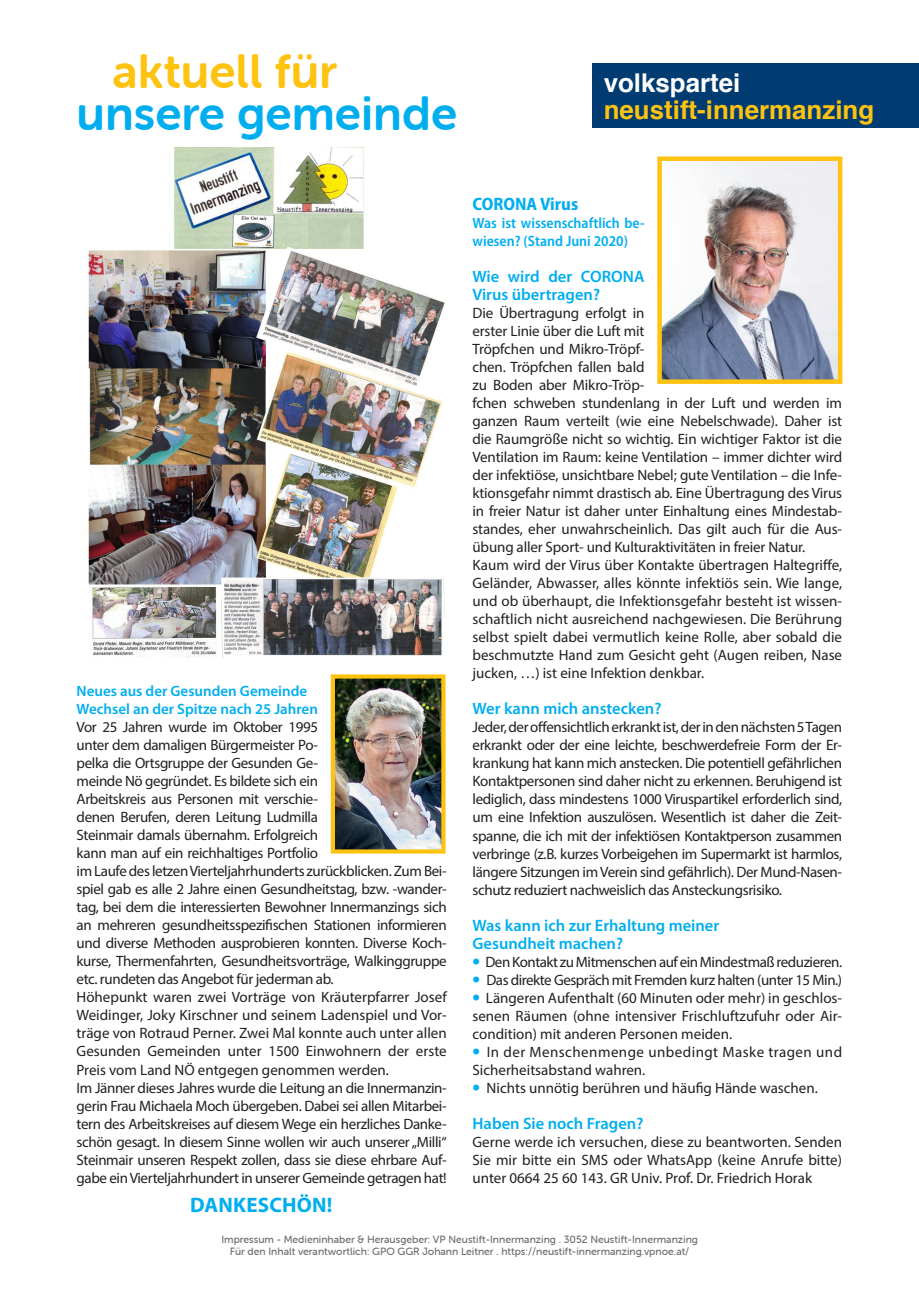
<style>
.page{position:relative;width:919px;height:1289px;background:#fff}
.page>*{position:absolute;margin:0;border:0;box-sizing:border-box;transform-origin:0 0}
.t1{font:48px "Museo Sans Rounded 700";color:#00aeef}
.t2{font:48px "Museo Sans Rounded 700";color:#fec210}
.t3{font:700 25.95px "Helvetica";color:#fec210}
.t4{font:700 25.95px "Helvetica";color:#fff}
.t5{font:700 21px "Myriad Pro";letter-spacing:.01em;color:#00aeef}
.t6{font:700 semi-condensed 18px "Myriad Pro";color:#00aeef}
.t7{font:600 16.5px/18px "Myriad Pro";color:#00aeef}
.t8{font:15px/18px "Myriad Pro";letter-spacing:-.01em;color:#231f20;text-align:justify}
.t9{font:15px "Myriad Pro";letter-spacing:-.03em;color:#231f20}
.t10{font:15px/18px "Myriad Pro";letter-spacing:.03em;color:#231f20}
.t11{font:600 15px/18px "Myriad Pro";color:#00aeef}
.t12{font:600 semi-condensed 15px/18px "Myriad Pro";color:#00aeef}
.t13{font:10.5px/12px "Museo Sans Rounded 500";color:#6c6d70;text-align:center}
.s1{font-weight:900;font-size:21px;color:#00aeef}
</style>
<div class="page">
<div style="left:590px;top:62px;width:328px;height:68px;background:linear-gradient(to right,#fff,#fff)"></div>
<div style="left:592px;top:64px;width:326px;height:64px;background:#003c72"></div>
<img style="left:662px;top:161px;width:175px;height:218px">
<div style="left:657px;top:156px;width:185px;height:228px;border:4px solid #fec210"></div>
<img style="left:87px;top:148px;width:358px;height:511px">
<img style="left:336px;top:679px;width:104px;height:169px">
<div style="left:331px;top:674px;width:114px;height:179px;border:4px solid #fec210"></div>
<h1 class="t2" style="left:113px;top:45px;width:226px">aktuell für</h1>
<h1 class="t1" style="left:77px;top:87px;width:382px">unsere gemeinde</h1>
<h2 class="t4" style="left:603px;top:62px;width:138px">volkspartei</h2>
<h2 class="t3" style="left:603px;top:89px;width:272px">neustift-innermanzing</h2>
<p class="t11" style="left:77px;top:682px;width:243px">Neues aus der Gesunden Gemeinde<br>Wechsel an der Spitze nach 25 Jahren</p>
<p class="t8" style="left:77px;top:718px;width:371px;text-align:left">Vor 25 Jahren wurde im Oktober 1995<br>unter dem damaligen Bürgermeister Po-<br>pelka die Ortsgruppe der Gesunden Ge-<br>meinde Nö gegründet. Es bildete sich ein<br>Arbeitskreis aus Personen mit verschie-<br>denen Berufen, deren Leitung Ludmilla<br>Steinmair damals übernahm. Erfolgreich<br>kann man auf ein reichhaltiges Portfolio<br>im Laufe des letzen Vierteljahrhunderts zurückblicken. Zum Bei&shy;spiel gab es alle 2 Jahre einen Gesundheitstag, bzw. -wander&shy;tag, bei dem die interessierten Bewohner Innermanzings sich an mehreren gesundheitsspezifischen Stationen informieren und diverse Methoden ausprobieren konnten. Diverse Koch&shy;kurse, Thermenfahrten, Gesundheitsvorträge, Walkinggruppe etc. rundeten das Angebot für jederman ab.<br>Höhepunkt waren zwei Vorträge von Kräuterpfarrer Josef Weidinger, Joky Kirschner und seinem Ladenspiel und Vor&shy;träge von Rotraud Perner. Zwei Mal konnte auch unter allen Gesunden Gemeinden unter 1500 Einwohnern der erste Preis vom Land NÖ entgegen genommen werden.<br>Im Jänner dieses Jahres wurde die Leitung an die Innermanzin&shy;gerin Frau Michaela Moch übergeben. Dabei sei allen Mitarbei&shy;tern des Arbeitskreises auf diesem Wege ein herzliches Danke&shy;schön gesagt. In diesem Sinne wollen wir auch unserer „Milli“ Steinmair unseren Respekt zollen, dass sie diese ehrbare Auf&shy;gabe ein Vierteljahrhundert in unserer Gemeinde getragen hat!</p>
<h3 class="t5" style="left:190px;top:1191px;width:144px">DANKESCHÖN!</h3>
<p class="t6" style="left:472px;top:194px;width:107px">CORONA Virus</p>
<p class="t12" style="left:472px;top:214px;width:173px">Was ist wissenschaftlich be&shy;wiesen? (Stand Juni 2020)</p>
<p class="t7" style="left:472px;top:268px;width:173px">Wie wird der CORONA<br>Virus übertragen?</p>
<p class="t8" style="left:472px;top:304px;width:371px;text-align:left">Die Übertragung erfolgt in<br>erster Linie über die Luft mit<br>Tröpfchen und Mikro-Tröpf-<br>chen. Tröpfchen fallen bald<br>zu Boden aber Mikro-Tröp-<br>fchen schweben stundenlang in der Luft und werden im ganzen Raum verteilt (wie eine Nebelschwade). Daher ist die Raumgröße nicht so wichtig. Ein wichtiger Faktor ist die Ventilation im Raum: keine Ventilation – immer dichter wird der infektiöse, unsichtbare Nebel; gute Ventilation – die Infe&shy;ktionsgefahr nimmt drastisch ab. Eine Übertragung des Virus in freier Natur ist daher unter Einhaltung eines Mindestab&shy;standes, eher unwahrscheinlich. Das gilt auch für die Aus&shy;übung aller Sport- und Kulturaktivitäten in freier Natur.<br>Kaum wird der Virus über Kontakte übertragen Haltegriffe, Geländer, Abwasser, alles könnte infektiös sein. Wie lange, und ob überhaupt, die Infektionsgefahr besteht ist wissen&shy;schaftlich nicht ausreichend nachgewiesen. Die Berührung selbst spielt dabei vermutlich keine Rolle, aber sobald die beschmutzte Hand zum Gesicht geht (Augen reiben, Nase jucken, …) ist eine Infektion denkbar.</p>
<p class="t7" style="left:472px;top:700px;width:190px">Wer kann mich anstecken?</p>
<p class="t8" style="left:472px;top:718px;width:371px">Jeder, der offensichtlich erkrankt ist, der in den nächsten 5 Tagen erkrankt oder der eine leichte, beschwerdefreie Form der Er&shy;krankung hat kann mich anstecken. Die potentiell gefährlichen Kontaktpersonen sind daher nicht zu erkennen. Beruhigend ist lediglich, dass mindestens 1000 Viruspartikel erforderlich sind, um eine Infektion auszulösen. Wesentlich ist daher die Zeit&shy;spanne, die ich mit der infektiösen Kontaktperson zusammen verbringe (z.B. kurzes Vorbeigehen im Supermarkt ist harmlos, längere Sitzungen im Verein sind gefährlich). Der Mund-Nasen&shy;schutz reduziert nachweislich das Ansteckungsrisiko.</p>
<p class="t7" style="left:472px;top:916px;width:248px">Was kann ich zur Erhaltung meiner<br>Gesundheit machen?</p>
<p class="t9" style="left:472px;top:952px;width:371px"><span class="s1">•</span> Den Kontakt zu Mitmenschen auf ein Mindestmaß reduzieren.</p>
<p class="t9" style="left:472px;top:970px;width:371px"><span class="s1">•</span> Das direkte Gespräch mit Fremden kurz halten (unter 15 Min.)</p>
<p class="t8" style="left:472px;top:988px;width:371px"><span class="s1">•</span> Längeren Aufenthalt (60 Minuten oder mehr) in geschlos&shy;senen Räumen (ohne intensiver Frischluftzufuhr oder Air&shy;condition) mit anderen Personen meiden.</p>
<p class="t10" style="left:472px;top:1042px;width:371px"><span class="s1">•</span> In der Menschenmenge unbedingt Maske tragen und<br>Sicherheitsabstand wahren.</p>
<p class="t8" style="left:472px;top:1078px;width:347px"><span class="s1">•</span> Nichts unnötig berühren und häufig Hände waschen.</p>
<p class="t7" style="left:472px;top:1114px;width:172px">Haben Sie noch Fragen?</p>
<p class="t8" style="left:472px;top:1132px;width:371px">Gerne werde ich versuchen, diese zu beantworten. Senden Sie mir bitte ein SMS oder WhatsApp (keine Anrufe bitte) unter 0664 25 60 143. GR Univ. Prof. Dr. Friedrich Horak</p>
<p class="t13" style="left:221px;top:1233px;width:478px">Impressum - Medieninhaber &amp; Herausgeber: VP Neustift-Innermanzing . 3052 Neustift-Innermanzing<br>Für den Inhalt verantwortlich: GPO GGR Johann Leitner . https://neustift-innermanzing.vpnoe.at/</p>
</div>
